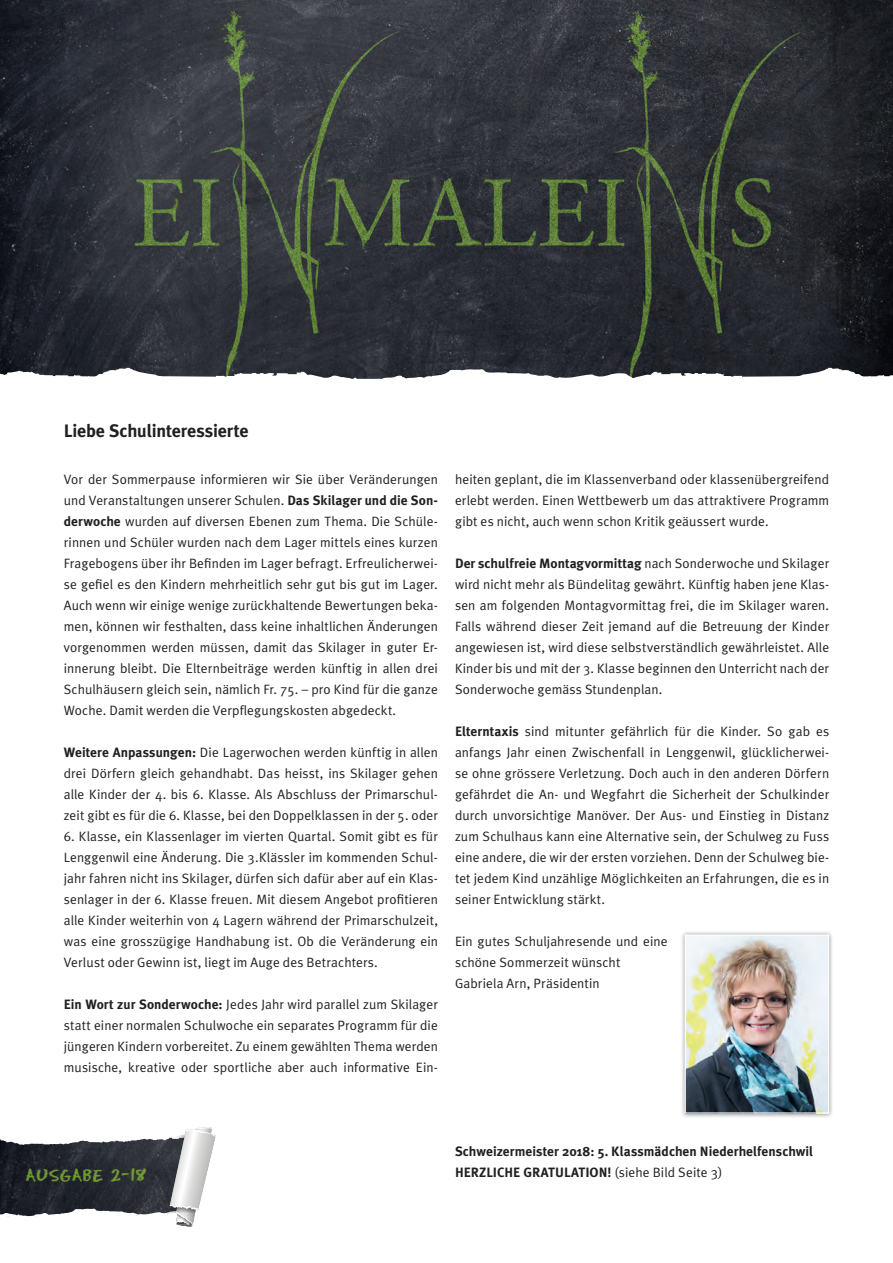
<style>
.page{position:relative;width:893px;height:1263px;background:#fff}
.page>*{position:absolute;margin:0;border:0;box-sizing:border-box;transform-origin:0 0}
.t1{font:700 18px "Meta Plus";letter-spacing:-.005em;color:#231f20}
.t2{font:17.25px "Chalk Dust";letter-spacing:.02em;color:#719934}
.t3{font:13.5px/21px "Meta Plus Normal";letter-spacing:.01em;color:#231f20;text-align:justify}
.t4{font:700 13.5px "Meta Plus";letter-spacing:.005em;color:#231f20}
.s1{font-family:"Meta Plus";font-weight:700}
.s2{font-family:"Meta Plus Normal";font-weight:400}
</style>
<div class="page">
<img style="left:0;top:0;width:893px;height:368px">
<svg style="left:0;top:368px;width:893px;height:11px"></svg>
<svg style="left:0;top:1127px;width:216px;height:100px"></svg>
<div style="left:680px;top:930px;width:154px;height:188px;background:#231f20;opacity:.5"></div>
<img style="left:687px;top:936px;width:140px;height:175px">
<div style="left:685px;top:934px;width:144px;height:179px;border:1px solid #fff"></div>
<h1 class="t1" style="left:64px;top:421px;width:186px">Liebe Schulinteressierte</h1>
<p class="t3" style="left:64px;top:468px;width:376px">Vor der Sommerpause informieren wir Sie über Veränderungen und Veranstaltungen unserer Schulen. <span class="s1">Das Skilager und die Son&shy;derwoche</span> wurden auf diversen Ebenen zum Thema. Die Schüle&shy;rinnen und Schüler wurden nach dem Lager mittels eines kurzen Fragebogens über ihr Befinden im Lager befragt. Erfreulicherwei&shy;se gefiel es den Kindern mehrheitlich sehr gut bis gut im Lager.<br>Auch wenn wir einige wenige zurückhaltende Bewertungen beka&shy;men, können wir festhalten, dass keine inhaltlichen Änderungen vorgenommen werden müssen, damit das Skilager in guter Er&shy;innerung bleibt. Die Elternbeiträge werden künftig in allen drei Schulhäusern gleich sein, nämlich Fr. 75. – pro Kind für die ganze Woche. Damit werden die Verpflegungskosten abgedeckt.</p>
<p class="t3" style="left:64px;top:742px;width:376px"><span class="s1">Weitere Anpassungen:</span> Die Lagerwochen werden künftig in allen drei Dörfern gleich gehandhabt. Das heisst, ins Skilager gehen alle Kinder der 4. bis 6. Klasse. Als Abschluss der Primarschul&shy;zeit gibt es für die 6. Klasse, bei den Doppelklassen in der 5. oder</p>
<p class="t3" style="left:64px;top:826px;width:376px">6. Klasse, ein Klassenlager im vierten Quartal. Somit gibt es für Lenggenwil eine Änderung. Die 3.Klässler im kommenden Schul&shy;jahr fahren nicht ins Skilager, dürfen sich dafür aber auf ein Klas&shy;senlager in der 6. Klasse freuen. Mit diesem Angebot profitieren alle Kinder weiterhin von 4 Lagern während der Primarschulzeit, was eine grosszügige Handhabung ist. Ob die Veränderung ein Verlust oder Gewinn ist, liegt im Auge des Betrachters.</p>
<p class="t3" style="left:64px;top:994px;width:376px"><span class="s1">Ein Wort zur Sonderwoche:</span> Jedes Jahr wird parallel zum Skilager statt einer normalen Schulwoche ein separates Programm für die jüngeren Kindern vorbereitet. Zu einem gewählten Thema werden musische, kreative oder sportliche aber auch informative Ein-</p>
<p class="t3" style="left:455px;top:468px;width:376px">heiten geplant, die im Klassenverband oder klassenübergreifend erlebt werden. Einen Wettbewerb um das attraktivere Programm gibt es nicht, auch wenn schon Kritik geäussert wurde.</p>
<p class="t4" style="left:455px;top:555px;width:376px">Der schulfreie Montagvormittag <span class="s2">nach Sonderwoche und Skilager</span></p>
<p class="t3" style="left:455px;top:573px;width:376px">wird nicht mehr als Bündelitag gewährt. Künftig haben jene Klas&shy;sen am folgenden Montagvormittag frei, die im Skilager waren.<br>Falls während dieser Zeit jemand auf die Betreuung der Kinder angewiesen ist, wird diese selbstverständlich gewährleistet. Alle Kinder bis und mit der 3. Klasse beginnen den Unterricht nach der Sonderwoche gemäss Stundenplan.</p>
<p class="t3" style="left:455px;top:720px;width:376px"><span class="s1">Elterntaxis</span> sind mitunter gefährlich für die Kinder. So gab es anfangs Jahr einen Zwischenfall in Lenggenwil, glücklicherwei&shy;se ohne grössere Verletzung. Doch auch in den anderen Dörfern gefährdet die An- und Wegfahrt die Sicherheit der Schulkinder durch unvorsichtige Manöver. Der Aus- und Einstieg in Distanz zum Schulhaus kann eine Alternative sein, der Schulweg zu Fuss eine andere, die wir der ersten vorziehen. Denn der Schulweg bie&shy;tet jedem Kind unzählige Möglichkeiten an Erfahrungen, die es in seiner Entwicklung stärkt.</p>
<p class="t3" style="left:455px;top:931px;width:214px;text-align:left">Ein gutes Schuljahresende und eine schöne Sommerzeit wünscht<br>Gabriela Arn, Präsidentin</p>
<p class="t4" style="left:455px;top:1143px;width:360px">Schweizermeister 2018: 5. Klassmädchen Niederhelfenschwil</p>
<p class="t2" style="left:26px;top:1165px;width:122px">AUSGABE 2-18</p>
<p class="t4" style="left:455px;top:1164px;width:269px">HERZLICHE GRATULATION! <span class="s2">(siehe Bild Seite 3)</span></p>
</div>
